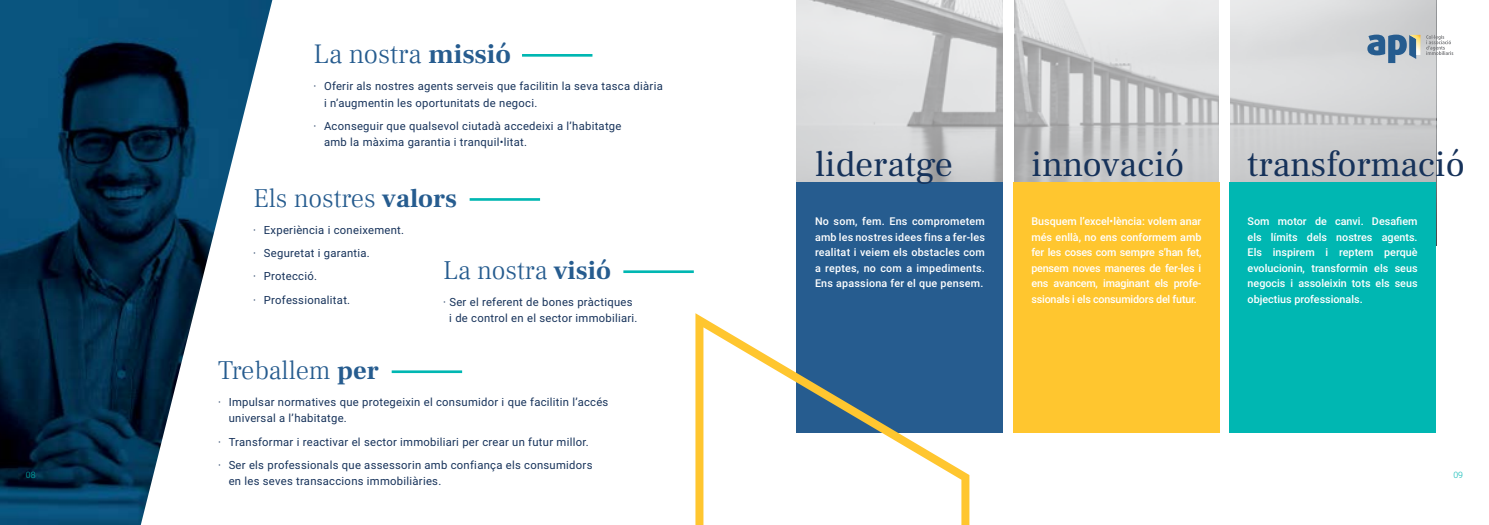
<style>
.page{position:relative;width:1489px;height:525px;background:#fff}
.page>*{position:absolute;margin:0;border:0;box-sizing:border-box;transform-origin:0 0}
.t1{font:35.88px "Frank Ruhl Libre";color:#16325a}
.t2{font:300 27.5px "Frank Ruhl Libre";color:#265c8f}
.t3{font:300 26.5px "Frank Ruhl Libre";color:#265c8f}
.t4{font:11.25px/16.2px "Roboto";letter-spacing:.025em;color:#16325a}
.t5{font:500 10.75px/15.5px "Roboto";color:#fff;text-align:justify}
.t6{font:300 8.75px "Roboto";color:#00b7b2}
.s1{font-weight:700}
</style>
<div class="page">
<svg style="left:796px;top:0;width:639px;height:186px;background:#d1d2d3"></svg>
<div style="left:796px;top:182px;width:207px;height:250px;background:#265c8f"></div>
<div style="left:1013px;top:182px;width:206px;height:250px;background:#ffc62f"></div>
<div style="left:1229px;top:182px;width:206px;height:250px;background:#00b7b2"></div>
<hr style="left:522px;top:54px;width:70px;height:3px;background:#00b7b2">
<hr style="left:469px;top:198px;width:71px;height:3px;background:#00b7b2">
<hr style="left:623px;top:270px;width:70px;height:3px;background:#00b7b2">
<hr style="left:391px;top:370px;width:71px;height:3px;background:#00b7b2">
<svg style="left:695px;top:313px;width:274px;height:211px"></svg>
<img style="left:0;top:0;width:272px;height:524px">
<svg style="left:1367px;top:35px;width:86px;height:28px;background:#9daebd"></svg>
<h2 class="t2" style="left:313px;top:37px;width:199px">La nostra <span class="s1">missió</span></h2>
<p class="t4" style="left:324px;top:78px;width:340px;text-indent:-11px">· Oferir als nostres agents serveis que facilitin la seva tasca diària i n’augmentin les oportunitats de negoci.</p>
<p class="t4" style="left:324px;top:117px;width:299px;text-indent:-11px">· Aconseguir que qualsevol ciutadà accedeixi a l’habitatge amb la màxima garantia i tranquil•litat.</p>
<h3 class="t3" style="left:253px;top:181px;width:205px">Els nostres <span class="s1">valors</span></h3>
<p class="t4" style="left:253px;top:217px;width:152px;line-height:23.4px">· Experiència i coneixement. · Seguretat i garantia.<br>· Protecció.<br>· Professionalitat.</p>
<h3 class="t3" style="left:218px;top:354px;width:162px">Treballem <span class="s1">per</span></h3>
<h3 class="t3" style="left:443px;top:254px;width:169px">La nostra <span class="s1">visió</span></h3>
<p class="t4" style="left:443px;top:293px;width:196px;text-align:center">· Ser el referent de bones pràctiques i de control en el sector immobiliari.</p>
<h1 class="t1" style="left:815px;top:142px;width:139px">lideratge</h1>
<h1 class="t1" style="left:1031px;top:142px;width:154px">innovació</h1>
<h1 class="t1" style="left:1247px;top:142px;width:219px">transformació</h1>
<p class="t5" style="left:815px;top:213px;width:171px">No som, fem. Ens comprometem amb les nostres idees fins a fer-les realitat i veiem els obstacles com a reptes, no com a impediments.<br>Ens apassiona fer el que pensem.</p>
<p class="t5" style="left:1031px;top:213px;width:171px">Busquem l’excel•lència: volem anar més enllà, no ens conformem amb fer les coses com sempre s’han fet, pensem noves maneres de fer-les i ens avancem, imaginant els profe&shy;ssionals i els consumidors del futur.</p>
<p class="t5" style="left:1247px;top:213px;width:171px">Som motor de canvi. Desafiem els límits dels nostres agents.<br>Els inspirem i reptem perquè evolucionin, transformin els seus negocis i assoleixin tots els seus objectius professionals.</p>
<p class="t4" style="left:229px;top:393px;width:381px;text-indent:-11px">· Impulsar normatives que protegeixin el consumidor i que facilitin l’accés universal a l’habitatge.</p>
<p class="t4" style="left:218px;top:429px;width:376px;line-height:23.4px">· Transformar i reactivar el sector immobiliari per crear un futur millor. · Ser els professionals que assessorin amb confiança els consumidors</p>
<p class="t4" style="left:229px;top:472px;width:214px">en les seves transaccions immobiliàries.</p>
<p class="t6" style="left:26px;top:469px;width:11px">08</p>
<p class="t6" style="left:1453px;top:469px;width:11px">09</p>
</div>
